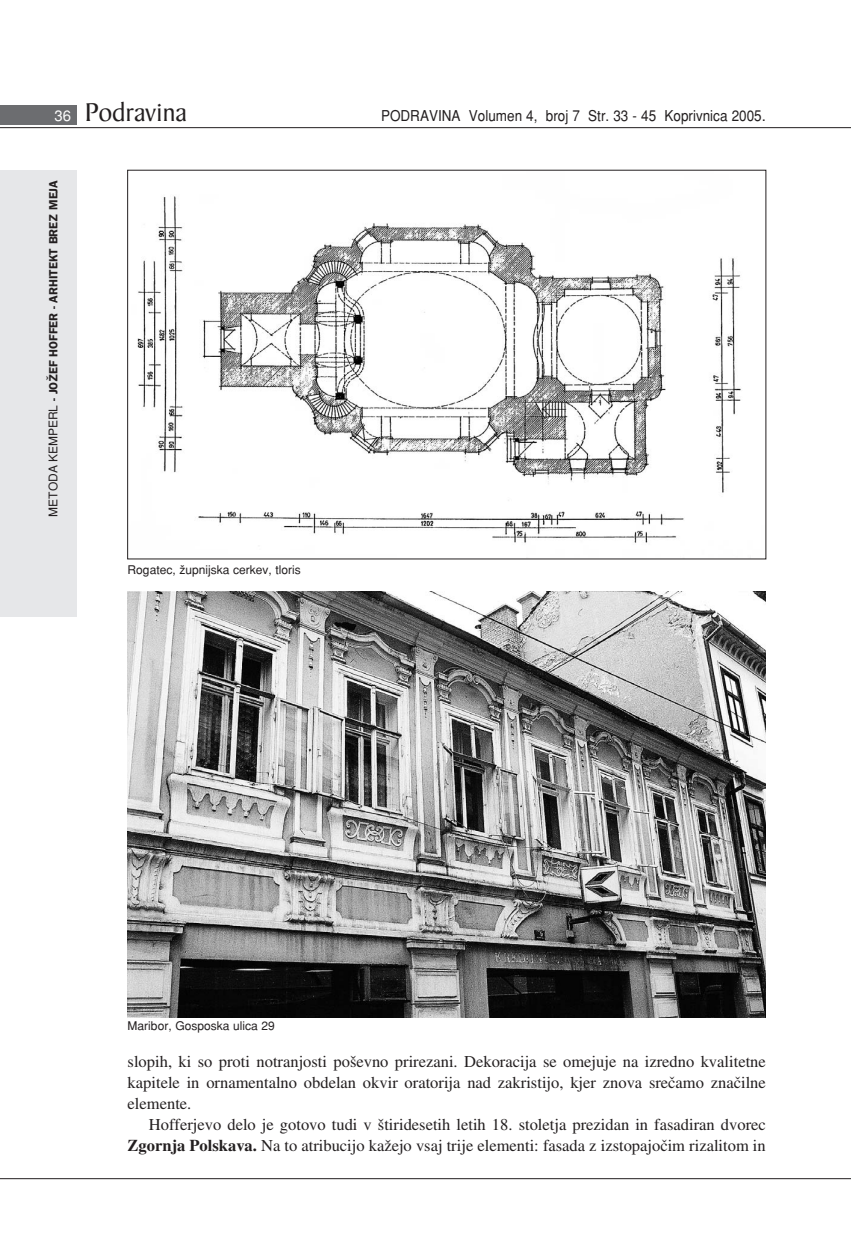
<style>
.page{position:relative;width:851px;height:1234px;background:#fff}
.page>*{position:absolute;margin:0;border:0;box-sizing:border-box;transform-origin:0 0}
.t1{font:500 27.6px "MER Baker Signet";color:#231f20}
.t2{font:500 16.5px/21px "MER Times";color:#231f20;text-align:justify}
.t3{font:500 15px "MER Helvetica";color:#231f20;scale:.9 1}
.t4{font:500 12px "MER Helvetica";color:#231f20}
.t5{font:700 12px "MER Franklin Gothic";letter-spacing:-.005em;color:#231f20}
.s1{font-family:"MER Helvetica";font-size:15px;color:#fff}
.s2{font-family:"MER Helvetica";font-weight:500}
.s3{font-weight:700}
</style>
<div class="page">
<div style="left:0;top:105px;width:77px;height:19px;background:#6c6d70"></div>
<hr style="left:0;top:127px;width:850px;height:1px;background:#231f20">
<hr style="left:0;top:1177px;width:850px;height:1px;background:#231f20">
<div style="left:0;top:170px;width:77px;height:447px;background:#e6e7e9"></div>
<img style="left:137px;top:196px;width:604px;height:347px">
<img style="left:128px;top:591px;width:637px;height:426px">
<h1 class="t1" style="left:55px;top:101px;width:134px"><span class="s1">36</span> Podravina</h1>
<p class="t3" style="left:381px;top:110px;width:429px">PODRAVINA Volumen 4, broj 7 Str. 33 - 45 Koprivnica 2005.</p>
<p class="t5" style="left:49px;top:516px;width:338px;rotate:-90deg"><span class="s2">METODA KEMPERL</span> - JOŽEF HOFFER - ARHITEKT BREZ MEJA</p>
<p class="t4" style="left:128px;top:564px;width:175px">Rogatec, župnijska cerkev, tloris</p>
<p class="t4" style="left:128px;top:1021px;width:149px">Maribor, Gosposka ulica 29</p>
<p class="t2" style="left:128px;top:1051px;width:639px">slopih, ki so proti notranjosti poševno prirezani. Dekoracija se omejuje na izredno kvalitetne kapitele in ornamentalno obdelan okvir oratorija nad zakristijo, kjer znova srečamo značilne elemente.</p>
<p class="t2" style="left:128px;top:1114px;width:639px;text-align:right">Hofferjevo delo je gotovo tudi v štiridesetih letih 18. stoletja prezidan in fasadiran dvorec<br><span class="s3">Zgornja Polskava.</span> Na to atribucijo kažejo vsaj trije elementi: fasada z izstopajočim rizalitom in</p>
</div>
